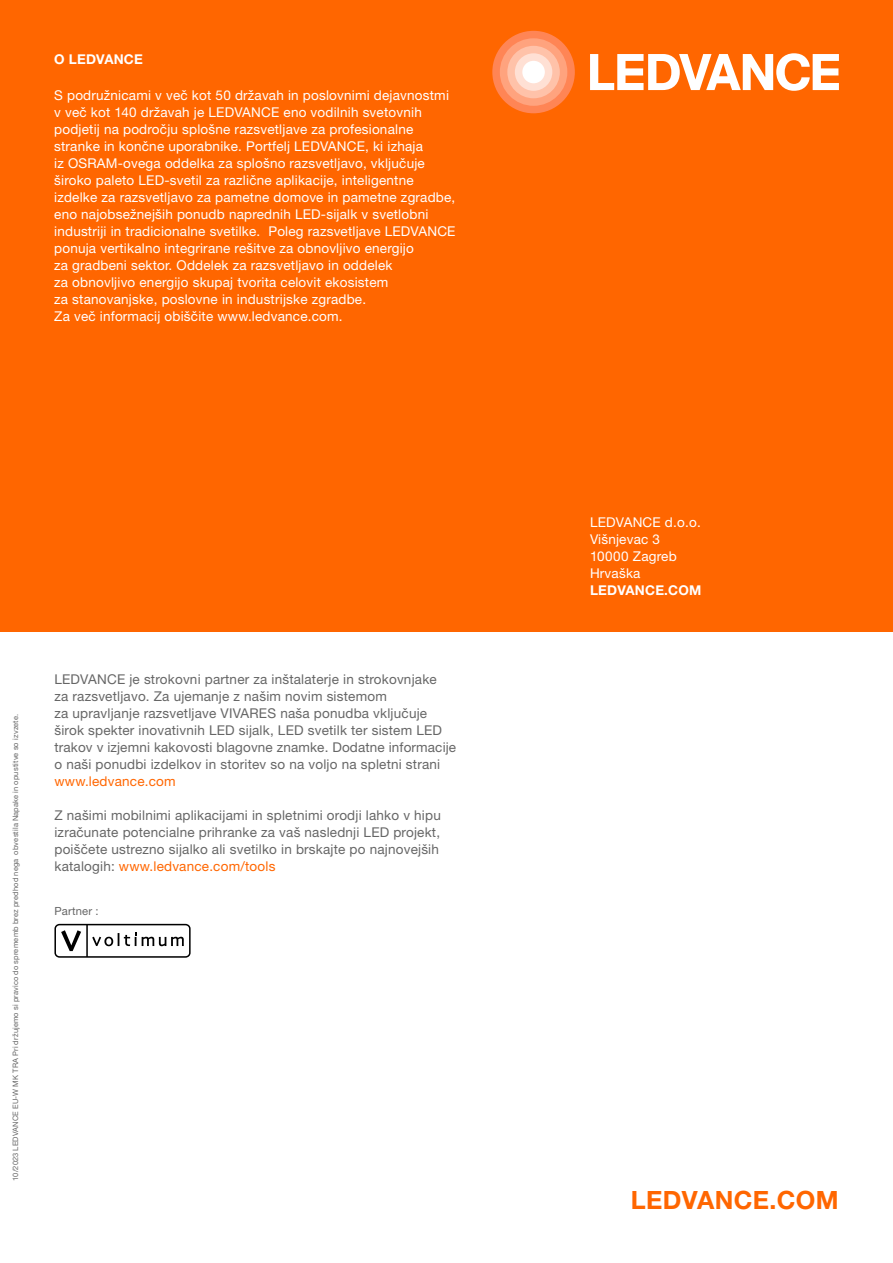
<style>
.page{position:relative;width:893px;height:1263px;background:#fff}
.page>*{position:absolute;margin:0;border:0;box-sizing:border-box;transform-origin:0 0}
.t1{font:700 25.2px "Helvetica Neue LT Pro";letter-spacing:.015em;color:#f60}
.t2{font:13.5px/17px "Helvetica Neue LT Pro";letter-spacing:.015em;color:#fff}
.t3{font:13.5px/17px "Helvetica Neue LT Pro";letter-spacing:.015em;color:#666}
.t4{font:700 13.5px "Helvetica Neue LT Pro";letter-spacing:.015em;color:#fff}
.t5{font:13.5px "Helvetica Neue LT Pro";letter-spacing:.015em;color:#f60}
.t6{font:11.25px "Helvetica Neue LT Pro";letter-spacing:.015em;color:#666}
.t7{font:7.5px "Helvetica Neue LT Pro";letter-spacing:.02em;color:#666}
.s1{color:#f60}
</style>
<div class="page">
<div style="left:0;top:0;width:893px;height:631px;background:#f60"></div>
<svg style="left:590px;top:53px;width:249px;height:38px"></svg>
<div style="left:492px;top:31px;width:83px;height:82px;background:#ff8555;border-radius:50%"></div>
<div style="left:500px;top:38px;width:67px;height:68px;background:#ffa37e;border-radius:50%"></div>
<div style="left:507px;top:46px;width:53px;height:52px;background:#ffc2a9;border-radius:50%"></div>
<div style="left:515px;top:53px;width:37px;height:38px;background:#ffe0d4;border-radius:50%"></div>
<div style="left:522px;top:61px;width:23px;height:22px;background:#fff;border-radius:50%"></div>
<svg style="left:54px;top:924px;width:137px;height:34px"></svg>
<p class="t4" style="left:54px;top:51px;width:90px">O LEDVANCE</p>
<p class="t2" style="left:54px;top:86px;width:403px">S podružnicami v več kot 50 državah in poslovnimi dejavnostmi v več kot 140 državah je LEDVANCE eno vodilnih svetovnih podjetij na področju splošne razsvetljave za profesionalne stranke in končne uporabnike. Portfelj LEDVANCE, ki izhaja<br>iz OSRAM-ovega oddelka za splošno razsvetljavo, vključuje široko paleto LED-svetil za različne aplikacije, inteligentne izdelke za razsvetljavo za pametne domove in pametne zgradbe, eno najobsežnejših ponudb naprednih LED-sijalk v svetlobni industriji in tradicionalne svetilke. Poleg razsvetljave LEDVANCE ponuja vertikalno integrirane rešitve za obnovljivo energijo<br>za gradbeni sektor. Oddelek za razsvetljavo in oddelek<br>za obnovljivo energijo skupaj tvorita celovit ekosistem<br>za stanovanjske, poslovne in industrijske zgradbe.<br>Za več informacij obiščite www.ledvance.com.</p>
<p class="t7" style="left:11px;top:1180px;width:468px;rotate:-90deg">10/2023 LEDVANCE EU-W MK TRA Pri držujemo si pravico do sprememb brez predhod nega obvestila Napake in opustitve so izvzete.</p>
<p class="t3" style="left:54px;top:670px;width:403px">LEDVANCE je strokovni partner za inštalaterje in strokovnjake<br>za razsvetljavo. Za ujemanje z našim novim sistemom<br>za upravljanje razsvetljave VIVARES naša ponudba vključuje širok spekter inovativnih LED sijalk, LED svetilk ter sistem LED trakov v izjemni kakovosti blagovne znamke. Dodatne informacije o naši ponudbi izdelkov in storitev so na voljo na spletni strani</p>
<p class="t5" style="left:54px;top:773px;width:123px">www.ledvance.com</p>
<p class="t3" style="left:54px;top:806px;width:388px">Z našimi mobilnimi aplikacijami in spletnimi orodji lahko v hipu izračunate potencialne prihranke za vaš naslednji LED projekt, poiščete ustrezno sijalko ali svetilko in brskajte po najnovejših katalogih: <span class="s1">www.ledvance.com/tools</span></p>
<p class="t6" style="left:54px;top:904px;width:46px">Partner :</p>
<p class="t2" style="left:590px;top:514px;width:112px">LEDVANCE d.o.o.<br>Višnjevac 3<br>10000 Zagreb<br>Hrvaška</p>
<p class="t4" style="left:590px;top:582px;width:113px">LEDVANCE.COM</p>
<h1 class="t1" style="left:631px;top:1184px;width:209px">LEDVANCE.COM</h1>
</div>
